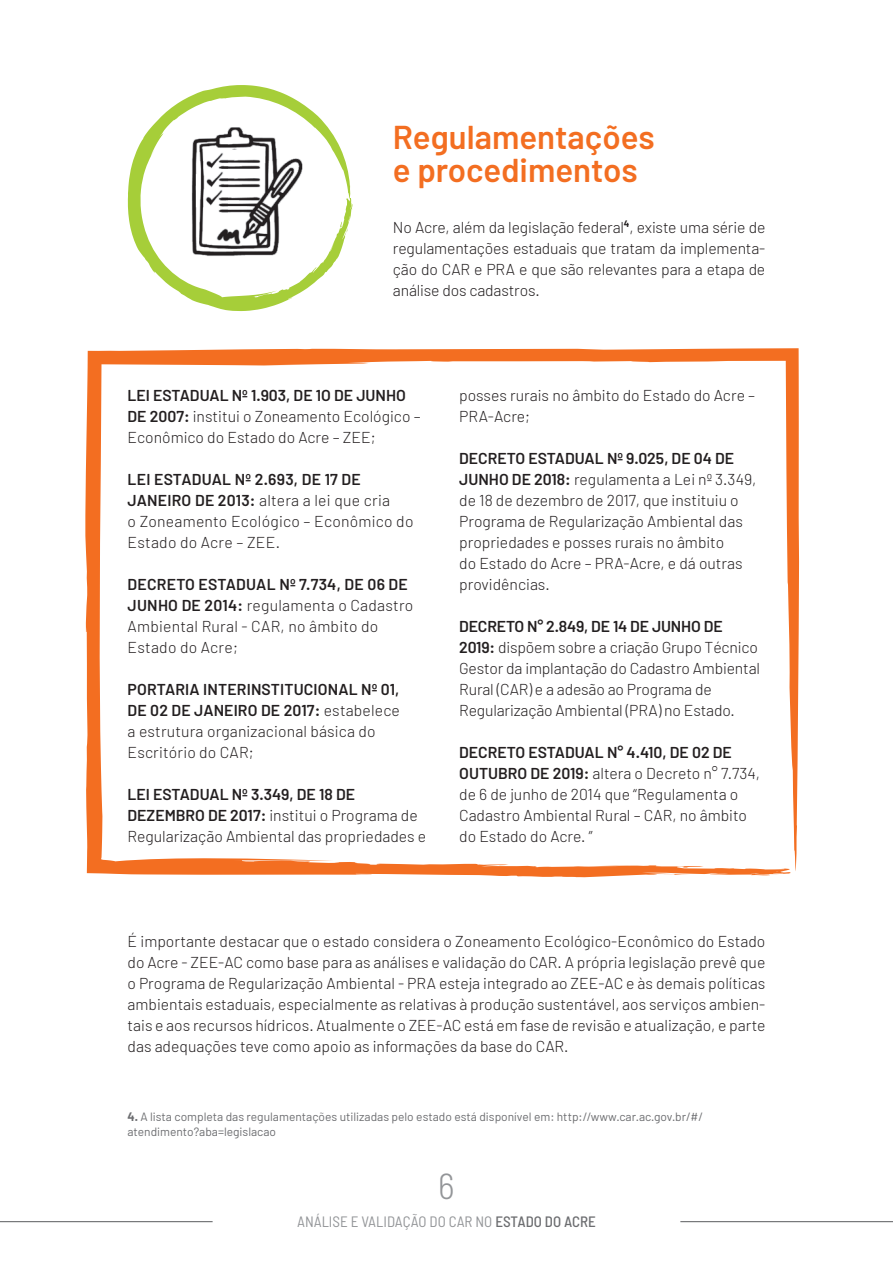
<style>
.page{position:relative;width:893px;height:1263px;background:#fff}
.page>*{position:absolute;margin:0;border:0;box-sizing:border-box;transform-origin:0 0}
.t1{font:300 semi-condensed 36px "Barlow";color:#939598}
.t2{font:600 33px/33px "Barlow";color:#f36e21}
.t3{font:300 15.75px/21px "Barlow";color:#231f20}
.t4{font:semi-condensed 15px "Barlow";color:#939598}
.t5{font:12px/15px "Barlow";color:#6c6d70}
.s1{font-weight:600}
.s2{font-weight:700}
.s3{font-weight:500;color:#6c6d70}
</style>
<div class="page">
<hr style="left:0;top:1221px;width:213px;height:1px;background:#6c6d70">
<hr style="left:680px;top:1221px;width:213px;height:1px;background:#6c6d70">
<svg style="left:128px;top:85px;width:225px;height:226px"></svg>
<img style="left:187px;top:123px;width:119px;height:138px">
<svg style="left:85px;top:348px;width:715px;height:530px"></svg>
<h2 class="t2" style="left:393px;top:120px;width:263px">Regulamentações e procedimentos</h2>
<p class="t3" style="left:393px;top:216px;width:374px;text-align:justify">No Acre, além da legislação federal<sup>4</sup>, existe uma série de regulamentações estaduais que tratam da implementa&shy;ção do CAR e PRA e que são relevantes para a etapa de análise dos cadastros.</p>
<p class="t3" style="left:128px;top:384px;width:295px"><span class="s1">LEI ESTADUAL Nº 1.903, DE 1O DE JUNHO<br>DE 2007:</span> institui o Zoneamento Ecológico –<br>Econômico do Estado do Acre – ZEE;</p>
<p class="t3" style="left:128px;top:468px;width:287px"><span class="s1">LEI ESTADUAL Nº 2.693, DE 17 DE<br>JANEIRO DE 2013:</span> altera a lei que cria<br>o Zoneamento Ecológico – Econômico do<br>Estado do Acre – ZEE.</p>
<p class="t3" style="left:128px;top:573px;width:287px"><span class="s1">DECRETO ESTADUAL Nº 7.734, DE 06 DE<br>JUNHO DE 2014:</span> regulamenta o Cadastro<br>Ambiental Rural - CAR, no âmbito do<br>Estado do Acre;</p>
<p class="t3" style="left:128px;top:678px;width:274px"><span class="s1">PORTARIA INTERINSTITUCIONAL Nº 01,<br>DE 02 DE JANEIRO DE 2017:</span> estabelece a estrutura organizacional básica do<br>Escritório do CAR;</p>
<p class="t3" style="left:128px;top:783px;width:300px"><span class="s1">LEI ESTADUAL Nº 3.349, DE 18 DE<br>DEZEMBRO DE 2017:</span> institui o Programa de<br>Regularização Ambiental das propriedades e</p>
<p class="t3" style="left:459px;top:384px;width:297px">posses rurais no âmbito do Estado do Acre –<br>PRA-Acre;</p>
<p class="t3" style="left:459px;top:447px;width:299px"><span class="s1">DECRETO ESTADUAL Nº 9.025, DE 04 DE JUNHO DE 2018:</span> regulamenta a Lei nº 3.349, de 18 de dezembro de 2017, que instituiu o Programa de Regularização Ambiental das propriedades e posses rurais no âmbito<br>do Estado do Acre – PRA-Acre, e dá outras providências.</p>
<p class="t3" style="left:459px;top:615px;width:302px"><span class="s1">DECRETO N° 2.849, DE 14 DE JUNHO DE 2019:</span> dispõem sobre a criação Grupo Técnico Gestor da implantação do Cadastro Ambiental Rural (CAR) e a adesão ao Programa de Regularização Ambiental (PRA) no Estado.</p>
<p class="t3" style="left:459px;top:741px;width:302px"><span class="s1">DECRETO ESTADUAL N° 4.410, DE 02 DE OUTUBRO DE 2019:</span> altera o Decreto n° 7.734, de 6 de junho de 2014 que “Regulamenta o Cadastro Ambiental Rural – CAR, no âmbito do Estado do Acre. ”</p>
<p class="t3" style="left:128px;top:930px;width:639px;text-align:justify">É importante destacar que o estado considera o Zoneamento Ecológico-Econômico do Estado do Acre - ZEE-AC como base para as análises e validação do CAR. A própria legislação prevê que o Programa de Regularização Ambiental - PRA esteja integrado ao ZEE-AC e às demais políticas ambientais estaduais, especialmente as relativas à produção sustentável, aos serviços ambien&shy;tais e aos recursos hídricos. Atualmente o ZEE-AC está em fase de revisão e atualização, e parte das adequações teve como apoio as informações da base do CAR.</p>
<p class="t5" style="left:128px;top:1108px;width:577px"><span class="s2">4.</span> A lista completa das regulamentações utilizadas pelo estado está disponível em: http://www.car.ac.gov.br/#/ atendimento?aba=legislacao</p>
<h1 class="t1" style="left:438px;top:1164px;width:18px">6</h1>
<p class="t4" style="left:297px;top:1212px;width:300px">ANÁLISE E VALIDAÇÃO DO CAR NO <span class="s3">ESTADO DO ACRE</span></p>
</div>
